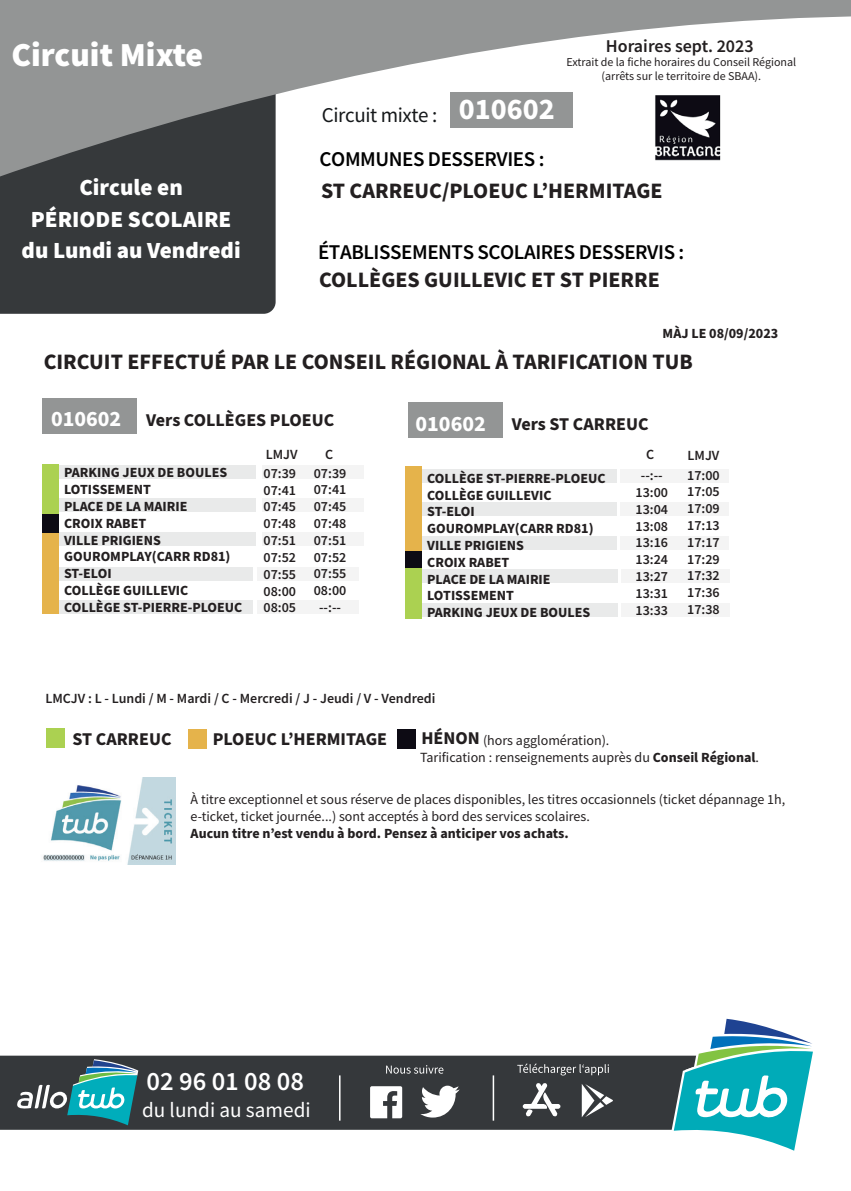
<style>
.page{position:relative;width:851px;height:1191px;background:#fff}
.page>*{position:absolute;margin:0;border:0;box-sizing:border-box;transform-origin:0 0}
.t1{font:900 33.6px "Source Sans Pro";color:#fff}
.t2{font:700 30px "Source Sans Pro";color:#fff}
.t3{font:600 26.6px "Source Sans Pro";color:#fff}
.t4{font:900 23.2px/31.6px "Source Sans Pro";color:#fff;text-align:center}
.t5{font:700 22px "Source Sans Pro";color:#231f20}
.t6{font:700 22px "Source Sans Pro";color:#fff}
.t7{font:21.2px "Source Sans Pro";color:#fff}
.t8{font:600 21px "Source Sans Pro";letter-spacing:-.02em;color:#000001}
.t9{font:21px "Source Sans Pro";letter-spacing:-.02em;color:#15181a}
.t10{font:700 18px "Source Sans Pro";color:#231f20}
.t11{font:600 18px "Source Sans Pro";color:#231f20}
.t12{font:700 14px/16.8px "Source Sans Pro";color:#231f20}
.t13{font:600 14px/16.8px "Source Sans Pro";color:#231f20;text-align:justify}
.t14{font:14px/16.8px "Source Sans Pro";color:#231f20}
.t15{font:12px/14.4px "Source Sans Pro";color:#231f20;text-align:center}
.s1{font-weight:700;font-size:18px}
.s2{font-weight:700}
</style>
<div class="page">
<div style="left:0;top:182px;width:275px;height:132px;background:#36393b"></div>
<svg style="left:0;top:0;width:850px;height:182px;fill:#939595"></svg>
<div style="left:0;top:1055px;width:671px;height:74px;background:#35383b"></div>
<svg style="left:671px;top:1018px;width:142px;height:133px"></svg>
<svg style="left:370px;top:1086px;width:32px;height:32px"></svg>
<svg style="left:420px;top:1085px;width:39px;height:32px"></svg>
<hr style="left:339px;top:1075px;width:1px;height:45px;background:#fff">
<svg style="left:17px;top:1059px;width:121px;height:66px"></svg>
<hr style="left:492px;top:1075px;width:2px;height:45px;background:#fff">
<svg style="left:522px;top:1082px;width:38px;height:34px"></svg>
<svg style="left:581px;top:1083px;width:32px;height:34px"></svg>
<svg style="left:517px;top:1063px;width:92px;height:12px"></svg>
<svg style="left:386px;top:1065px;width:57px;height:8px"></svg>
<img style="left:621px;top:86px;width:128px;height:85px">
<img style="left:43px;top:777px;width:133px;height:87px">
<div style="left:450px;top:92px;width:123px;height:36px;background:#939595"></div>
<div style="left:188px;top:729px;width:18px;height:20px;background:#e5b34b"></div>
<div style="left:46px;top:728px;width:18px;height:20px;background:#abd151"></div>
<div style="left:397px;top:729px;width:18px;height:19px;background:#0d0b14"></div>
<div style="left:621px;top:569px;width:108px;height:13px;background:#f4f4f4"></div>
<div style="left:621px;top:603px;width:108px;height:14px;background:#f4f4f4"></div>
<div style="left:421px;top:569px;width:196px;height:13px;background:#e9eaea"></div>
<div style="left:421px;top:603px;width:196px;height:14px;background:#e9eaea"></div>
<div style="left:257px;top:567px;width:102px;height:14px;background:#f4f4f4"></div>
<div style="left:257px;top:600px;width:102px;height:14px;background:#f4f4f4"></div>
<div style="left:56px;top:567px;width:197px;height:14px;background:#e9eaea"></div>
<div style="left:56px;top:600px;width:197px;height:14px;background:#e9eaea"></div>
<div style="left:620px;top:469px;width:108px;height:13px;background:#f4f4f4"></div>
<div style="left:620px;top:502px;width:108px;height:13px;background:#f4f4f4"></div>
<div style="left:620px;top:536px;width:108px;height:14px;background:#f4f4f4"></div>
<div style="left:420px;top:469px;width:197px;height:13px;background:#e9eaea"></div>
<div style="left:420px;top:502px;width:197px;height:13px;background:#e9eaea"></div>
<div style="left:420px;top:536px;width:197px;height:14px;background:#e9eaea"></div>
<div style="left:262px;top:465px;width:102px;height:14px;background:#f4f4f4"></div>
<div style="left:262px;top:498px;width:102px;height:14px;background:#f4f4f4"></div>
<div style="left:262px;top:532px;width:102px;height:14px;background:#f4f4f4"></div>
<div style="left:59px;top:465px;width:196px;height:14px;background:#e9eaea"></div>
<div style="left:59px;top:498px;width:196px;height:14px;background:#e9eaea"></div>
<div style="left:59px;top:532px;width:196px;height:14px;background:#e9eaea"></div>
<div style="left:43px;top:464px;width:16px;height:50px;background:#abd151"></div>
<div style="left:42px;top:398px;width:94px;height:35px;background:#939595"></div>
<div style="left:408px;top:403px;width:94px;height:35px;background:#939595"></div>
<div style="left:43px;top:531px;width:16px;height:83px;background:#e5b34b"></div>
<div style="left:43px;top:514px;width:16px;height:18px;background:#0d0b14"></div>
<div style="left:405px;top:467px;width:17px;height:85px;background:#e5b34b"></div>
<div style="left:405px;top:551px;width:17px;height:23px;background:#0d0b14"></div>
<div style="left:405px;top:568px;width:17px;height:50px;background:#abd151"></div>
<h1 class="t1" style="left:12px;top:32px;width:193px">Circuit Mixte</h1>
<h3 class="t4" style="left:22px;top:171px;width:220px">Circule en<br>PÉRIODE SCOLAIRE du Lundi au Vendredi</h3>
<h2 class="t2" style="left:459px;top:89px;width:97px">010602</h2>
<h3 class="t9" style="left:322px;top:101px;width:117px">Circuit mixte :</h3>
<h3 class="t8" style="left:319px;top:146px;width:226px">COMMUNES DESSERVIES :</h3>
<p class="t11" style="left:605px;top:34px;width:149px">Horaires sept. 2023</p>
<p class="t15" style="left:566px;top:54px;width:231px">Extrait de la fiche horaires du Conseil Régional (arrêts sur le territoire de SBAA).</p>
<h3 class="t5" style="left:321px;top:176px;width:343px">ST CARREUC/PLOEUC L’HERMITAGE</h3>
<h3 class="t8" style="left:318px;top:238px;width:367px">ÉTABLISSEMENTS SCOLAIRES DESSERVIS :</h3>
<h3 class="t5" style="left:319px;top:264px;width:342px">COLLÈGES GUILLEVIC ET ST PIERRE</h3>
<p class="t12" style="left:662px;top:325px;width:117px">MÀJ LE 08/09/2023</p>
<h3 class="t5" style="left:44px;top:347px;width:650px">CIRCUIT EFFECTUÉ PAR LE CONSEIL RÉGIONAL À TARIFICATION TUB</h3>
<p class="t10" style="left:146px;top:407px;width:190px">Vers COLLÈGES PLOEUC</p>
<p class="t10" style="left:511px;top:412px;width:138px">Vers ST CARREUC</p>
<p class="t13" style="left:266px;top:446px;width:33px">LMJV</p>
<p class="t12" style="left:427px;top:470px;width:180px">COLLÈGE ST-PIERRE-PLOEUC<br>COLLÈGE GUILLEVIC<br>ST-ELOI<br>GOUROMPLAY(CARR RD81)<br>VILLE PRIGIENS<br>CROIX RABET<br>PLACE DE LA MAIRIE<br>LOTISSEMENT<br>PARKING JEUX DE BOULES</p>
<h3 class="t6" style="left:51px;top:403px;width:72px">010602</h3>
<h3 class="t6" style="left:415px;top:409px;width:72px">010602</h3>
<p class="t13" style="left:314px;top:464px;width:34px;text-align:center">07:39<br>07:41<br>07:45<br>07:48<br>07:51<br>07:52<br>07:55<br>08:00 --:--</p>
<p class="t13" style="left:640px;top:443px;width:23px;line-height:21.4px;text-align:center">C --:--</p>
<p class="t13" style="left:635px;top:484px;width:34px">13:00<br>13:04<br>13:08<br>13:16<br>13:24<br>13:27<br>13:31<br>13:33</p>
<p class="t13" style="left:325px;top:446px;width:10px">C</p>
<p class="t12" style="left:64px;top:465px;width:180px">PARKING JEUX DE BOULES<br>LOTISSEMENT<br>PLACE DE LA MAIRIE<br>CROIX RABET<br>VILLE PRIGIENS<br>GOUROMPLAY(CARR RD81)<br>ST-ELOI<br>COLLÈGE GUILLEVIC<br>COLLÈGE ST-PIERRE-PLOEUC</p>
<p class="t13" style="left:263px;top:465px;width:34px">07:39<br>07:41<br>07:45<br>07:48<br>07:51<br>07:52<br>07:55<br>08:00<br>08:05</p>
<p class="t13" style="left:687px;top:447px;width:33px">LMJV</p>
<p class="t13" style="left:687px;top:466px;width:34px">17:00<br>17:05<br>17:09<br>17:13<br>17:17<br>17:29<br>17:32<br>17:36<br>17:38</p>
<p class="t13" style="left:45px;top:689px;width:391px">LMCJV : L - Lundi / M - Mardi / C - Mercredi / J - Jeudi / V - Vendredi</p>
<p class="t10" style="left:213px;top:726px;width:176px">PLOEUC L’HERMITAGE</p>
<p class="t10" style="left:73px;top:726px;width:100px">ST CARREUC</p>
<p class="t14" style="left:420px;top:731px;width:340px"><span class="s1">HÉNON</span> (hors agglomération).<br>Tarification : renseignements auprès du <span class="s2">Conseil Régional</span>.</p>
<p class="t14" style="left:190px;top:791px;width:596px">À titre exceptionnel et sous réserve de places disponibles, les titres occasionnels (ticket dépannage 1h, e-ticket, ticket journée...) sont acceptés à bord des services scolaires.</p>
<p class="t12" style="left:190px;top:825px;width:379px">Aucun titre n’est vendu à bord. Pensez à anticiper vos achats.</p>
<h3 class="t3" style="left:147px;top:1063px;width:159px">02 96 01 08 08</h3>
<h3 class="t7" style="left:142px;top:1096px;width:170px">du lundi au samedi</h3>
</div>
